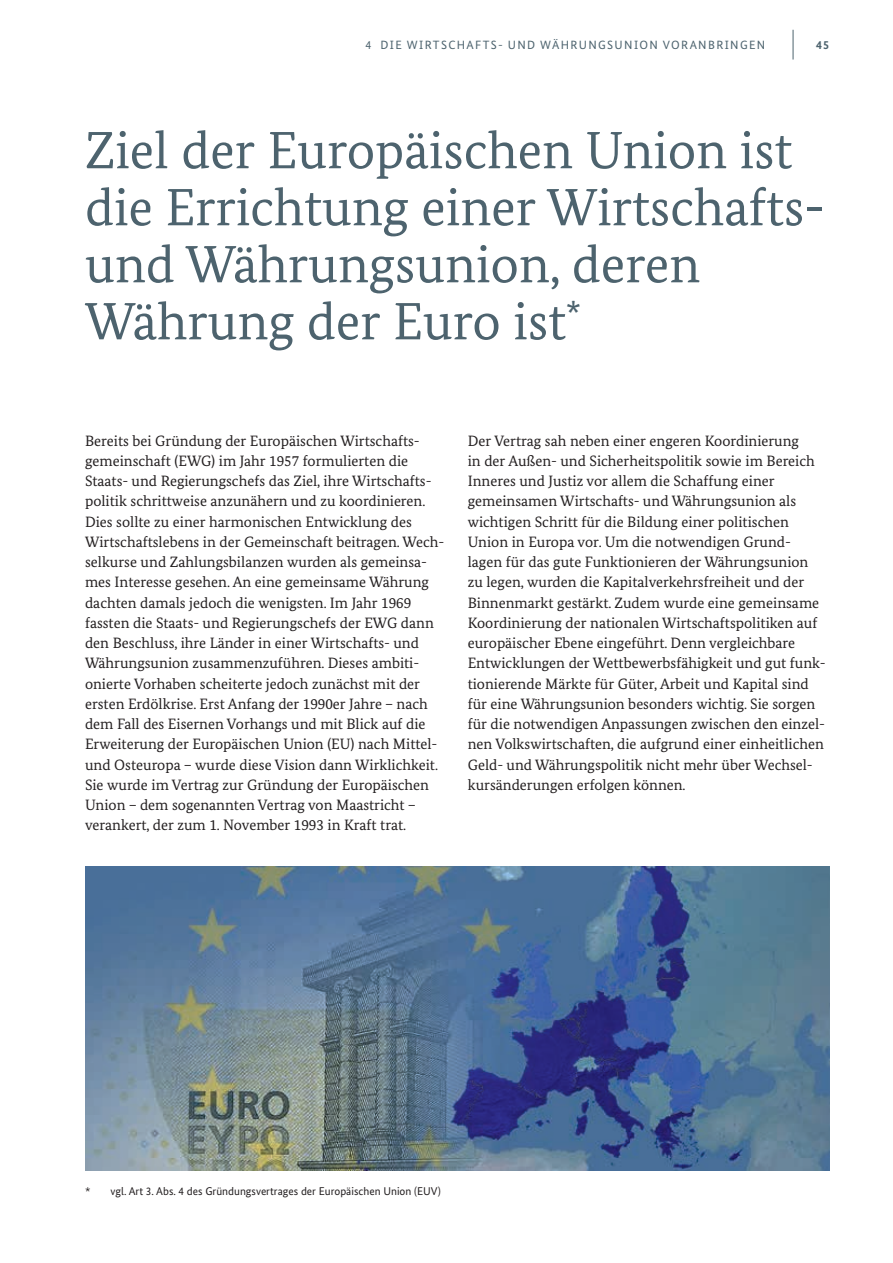
<style>
.page{position:relative;width:893px;height:1263px;background:#fff}
.page>*{position:absolute;margin:0;border:0;box-sizing:border-box;transform-origin:0 0}
.t1{font:52.5px/57px "Bundes Serif";color:#4d636e}
.t2{font:15px/20.2px "Bundes Serif";color:#231f20}
.t3{font:12px "Bundes Sans";letter-spacing:.11em;color:#4d636e}
.t4{font:700 12px "Bundes Sans";color:#4d636e}
.t5{font:11.25px "Bundes Sans";color:#231f20}
</style>
<div class="page">
<hr style="left:793px;top:30px;width:1px;height:30px;background:#4d636e">
<img style="left:85px;top:866px;width:744px;height:304px">
<p class="t3" style="left:366px;top:37px;width:401px">4 DIE WIRTSCHAFTS- UND WÄHRUNGSUNION VORANBRINGEN</p>
<p class="t4" style="left:816px;top:37px;width:15px">45</p>
<h1 class="t1" style="left:85px;top:121px;width:741px">Ziel der Europäischen Union ist die Errichtung einer Wirtschafts&shy;und Währungsunion, deren<br>Währung der Euro ist<sup>*</sup></h1>
<p class="t2" style="left:85px;top:430px;width:361px">Bereits bei Gründung der Europäischen Wirtschafts&shy;gemeinschaft (EWG) im Jahr 1957 formulierten die Staats- und Regierungschefs das Ziel, ihre Wirtschafts&shy;politik schrittweise anzunähern und zu koordinieren.<br>Dies sollte zu einer harmonischen Entwicklung des Wirtschaftslebens in der Gemeinschaft beitragen. Wech&shy;selkurse und Zahlungsbilanzen wurden als gemeinsa&shy;mes Interesse gesehen. An eine gemeinsame Währung dachten damals jedoch die wenigsten. Im Jahr 1969 fassten die Staats- und Regierungschefs der EWG dann den Beschluss, ihre Länder in einer Wirtschafts- und Währungsunion zusammenzuführen. Dieses ambiti&shy;onierte Vorhaben scheiterte jedoch zunächst mit der ersten Erdölkrise. Erst Anfang der 1990er Jahre – nach dem Fall des Eisernen Vorhangs und mit Blick auf die Erweiterung der Europäischen Union (EU) nach Mittel&shy;und Osteuropa – wurde diese Vision dann Wirklichkeit.<br>Sie wurde im Vertrag zur Gründung der Europäischen Union – dem sogenannten Vertrag von Maastricht – verankert, der zum 1. November 1993 in Kraft trat.</p>
<p class="t2" style="left:468px;top:430px;width:359px">Der Vertrag sah neben einer engeren Koordinierung<br>in der Außen- und Sicherheitspolitik sowie im Bereich Inneres und Justiz vor allem die Schaffung einer gemeinsamen Wirtschafts- und Währungsunion als wichtigen Schritt für die Bildung einer politischen Union in Europa vor. Um die notwendigen Grund&shy;lagen für das gute Funktionieren der Währungsunion zu legen, wurden die Kapitalverkehrsfreiheit und der Binnenmarkt gestärkt. Zudem wurde eine gemeinsame Koordinierung der nationalen Wirtschaftspolitiken auf europäischer Ebene eingeführt. Denn vergleichbare Entwicklungen der Wettbewerbsfähigkeit und gut funk&shy;tionierende Märkte für Güter, Arbeit und Kapital sind für eine Währungsunion besonders wichtig. Sie sorgen für die notwendigen Anpassungen zwischen den einzel&shy;nen Volkswirtschaften, die aufgrund einer einheitlichen Geld- und Währungspolitik nicht mehr über Wechsel&shy;kursänderungen erfolgen können.</p>
<p class="t5" style="left:85px;top:1184px;width:357px">* vgl. Art 3. Abs. 4 des Gründungsvertrages der Europäischen Union (EUV)</p>
</div>
